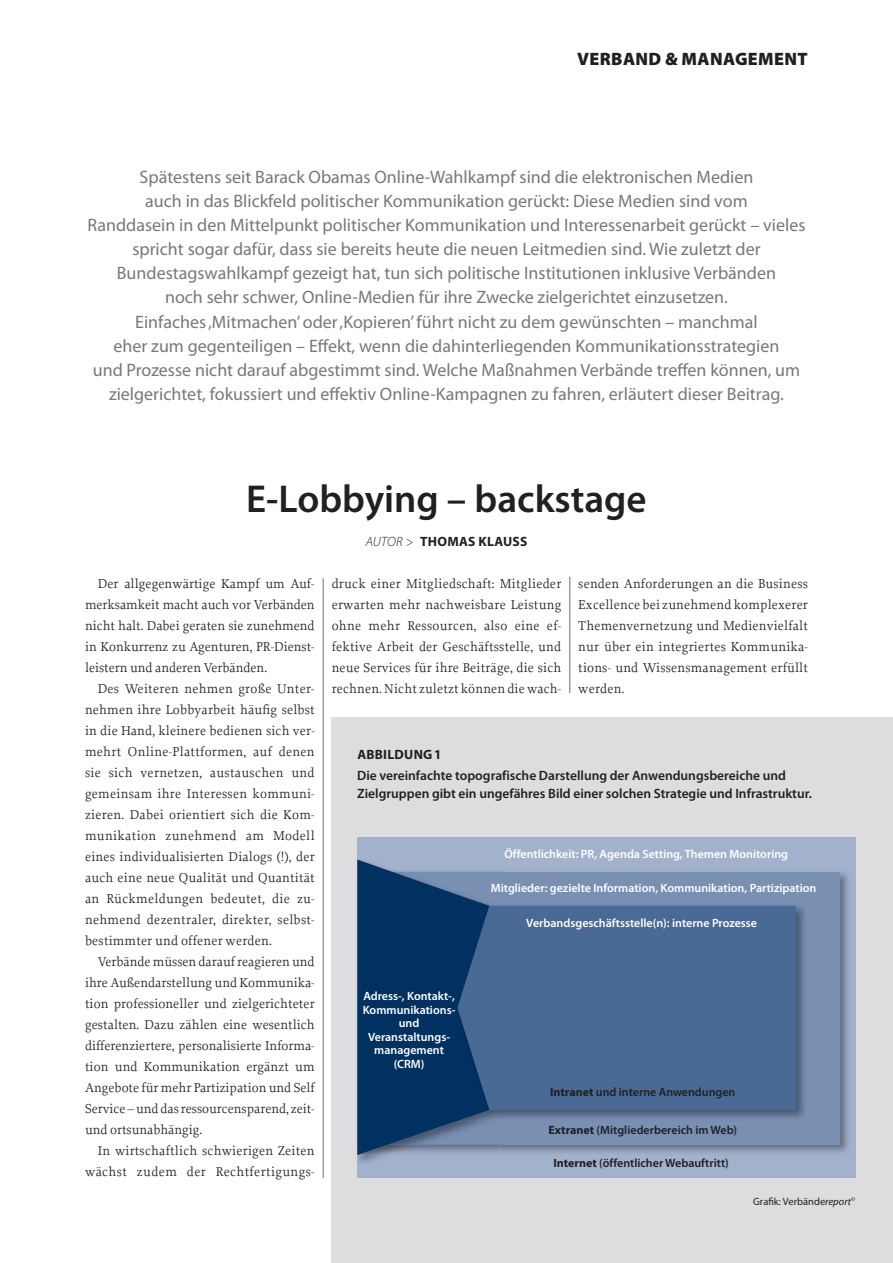
<style>
.page{position:relative;width:893px;height:1263px;background:#fff}
.page>*{position:absolute;margin:0;border:0;box-sizing:border-box;transform-origin:0 0}
.t1{font:600 39px "Myriad Pro";color:#231f20}
.t2{font:18px/24px "Myriad Pro";color:#77787b;text-align:center}
.t3{font:900 18px "Myriad Pro";letter-spacing:.02em;color:#231f20}
.t4{font:13.5px/21px "Proforma";letter-spacing:.015em;color:#231f20;text-align:justify}
.t5{font:600 13.5px/18px "Myriad Pro";color:#231f20}
.t6{font:700 13.5px "Myriad Pro";letter-spacing:.02em;color:#231f20}
.t7{font:600 12px/13.5px "Myriad Pro";color:#fff;text-align:center}
.t8{font:600 12px "Myriad Pro";color:#231f20}
.t9{font:10.5px "Myriad Pro";color:#231f20}
.s1{font-weight:300;font-style:italic}
.s2{font-weight:700}
.s3{font-style:italic}
</style>
<div class="page">
<hr style="left:323px;top:578px;width:1px;height:600px;background:#6d6e70">
<hr style="left:570px;top:577px;width:1px;height:116px;background:#6d6e70">
<div style="left:332px;top:718px;width:561px;height:545px;background:#dcddde"></div>
<div style="left:357px;top:837px;width:498px;height:341px;background:#a3b2cc"></div>
<img style="left:501px;top:872px;width:348px;height:281px">
<div style="left:357px;top:872px;width:483px;height:272px;background:#7990b3"></div>
<img style="left:357px;top:871px;width:144px;height:292px">
<svg style="left:357px;top:859px;width:133px;height:296px;background:#18436f"></svg>
<img style="left:454px;top:903px;width:36px;height:218px">
<div style="left:457px;top:906px;width:339px;height:204px;background:#486a94"></div>
<h2 class="t3" style="left:577px;top:49px;width:232px">VERBAND &amp; MANAGEMENT</h2>
<p class="t2" style="left:87px;top:167px;width:719px">Spätestens seit Barack Obamas Online-Wahlkampf sind die elektronischen Medien<br>auch in das Blickfeld politischer Kommunikation gerückt: Diese Medien sind vom<br>Randdasein in den Mittelpunkt politischer Kommunikation und Interessenarbeit gerückt – vieles spricht sogar dafür, dass sie bereits heute die neuen Leitmedien sind. Wie zuletzt der Bundestagswahlkampf gezeigt hat, tun sich politische Institutionen inklusive Verbänden<br>noch sehr schwer, Online-Medien für ihre Zwecke zielgerichtet einzusetzen.<br>Einfaches ‚Mitmachen’ oder ‚Kopieren’ führt nicht zu dem gewünschten – manchmal<br>eher zum gegenteiligen – Effekt, wenn die dahinterliegenden Kommunikationsstrategien<br>und Prozesse nicht darauf abgestimmt sind. Welche Maßnahmen Verbände treffen können, um zielgerichtet, fokussiert und effektiv Online-Kampagnen zu fahren, erläutert dieser Beitrag.</p>
<h1 class="t1" style="left:246px;top:484px;width:402px">E-Lobbying – backstage</h1>
<p class="t6" style="left:366px;top:536px;width:163px"><span class="s1">AUTOR &gt;</span> THOMAS KLAUSS</p>
<p class="t4" style="left:85px;top:574px;width:231px;text-indent:13px">Der allgegenwärtige Kampf um Auf&shy;merksamkeit macht auch vor Verbänden nicht halt. Dabei geraten sie zunehmend in Konkurrenz zu Agenturen, PR-Dienst&shy;leistern und anderen Verbänden.</p>
<p class="t4" style="left:85px;top:679px;width:231px;text-indent:13px">Des Weiteren nehmen große Unter&shy;nehmen ihre Lobbyarbeit häufig selbst in die Hand, kleinere bedienen sich ver&shy;mehrt Online-Plattformen, auf denen sie sich vernetzen, austauschen und gemeinsam ihre Interessen kommuni&shy;zieren. Dabei orientiert sich die Kom&shy;munikation zunehmend am Modell eines individualisierten Dia logs (!), der auch eine neue Qualität und Quantität an Rückmeldungen bedeutet, die zu&shy;nehmend dezentraler, direkter, selbst&shy;bestimmter und offener werden.</p>
<p class="t4" style="left:85px;top:952px;width:231px;text-indent:13px">Verbände müssen darauf reagieren und ihre Außendarstellung und Kommunika&shy;tion professioneller und zielgerichteter gestalten. Dazu zählen eine wesentlich differenziertere, personalisierte Informa&shy;tion und Kommunikation ergänzt um Angebote für mehr Partizipation und Self Service – und das ressourcensparend, zeit&shy;und ortsunabhängig.</p>
<p class="t4" style="left:85px;top:1141px;width:231px;text-align:right">In wirtschaftlich schwierigen Zeiten wächst zudem der Rechtfertigungs-</p>
<p class="t4" style="left:332px;top:574px;width:231px">druck einer Mitgliedschaft: Mitglieder erwarten mehr nachweisbare Leistung ohne mehr Ressourcen, also eine ef&shy;fektive Arbeit der Geschäftsstelle, und neue Services für ihre Beiträge, die sich rechnen. Nicht zuletzt können die wach-</p>
<p class="t4" style="left:578px;top:574px;width:231px">senden Anforderungen an die Business Excellence bei zunehmend komplexerer Themenvernetzung und Medienvielfalt nur über ein integriertes Kommunika&shy;tions- und Wissensmanagement erfüllt werden.</p>
<p class="t6" style="left:357px;top:749px;width:85px">ABBILDUNG 1</p>
<p class="t5" style="left:357px;top:768px;width:456px">Die vereinfachte topografische Darstellung der Anwendungsbereiche und<br>Zielgruppen gibt ein ungefähres Bild einer solchen Strategie und Infrastruktur.</p>
<p class="t7" style="left:504px;top:848px;width:285px">Öffentlichkeit: PR, Agenda Setting, Themen Monitoring</p>
<p class="t7" style="left:491px;top:883px;width:327px">Mitglieder: gezielte Information, Kommunikation, Partizipation</p>
<p class="t7" style="left:363px;top:991px;width:94px">Adress-, Kontakt-,<br>Kommunikations&shy;und<br>Veranstaltungs&shy;management (CRM)</p>
<p class="t7" style="left:526px;top:917px;width:232px">Verbandsgeschäftsstelle(n): interne Prozesse</p>
<p class="t8" style="left:550px;top:1088px;width:187px"><span class="s2">Intranet</span> und interne Anwendungen</p>
<p class="t8" style="left:548px;top:1125px;width:190px"><span class="s2">Extranet</span> (Mitgliederbereich im Web)</p>
<p class="t8" style="left:553px;top:1159px;width:177px"><span class="s2">Internet</span> (öffentlicher Webauftritt)</p>
<p class="t9" style="left:753px;top:1197px;width:104px">Grafik: Verbände<span class="s3">report</span><sup>©</sup></p>
</div>
